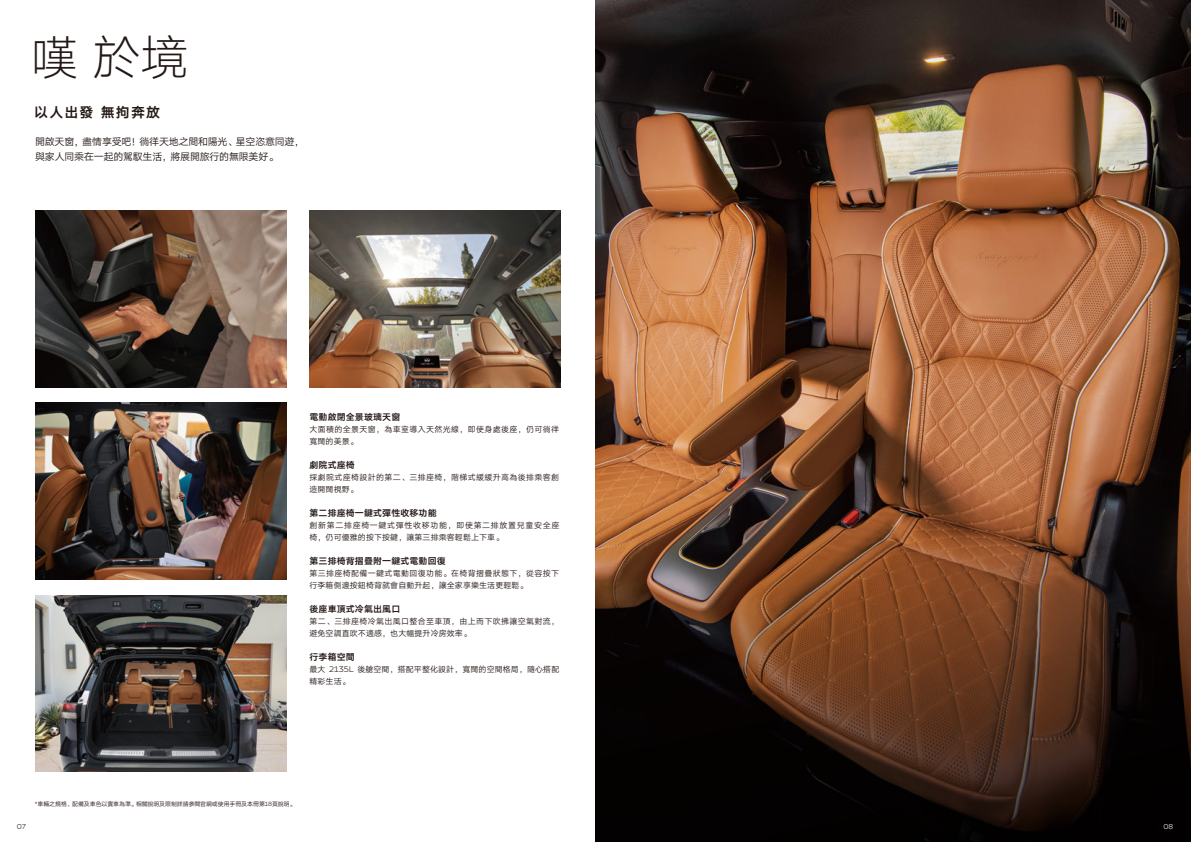
<style>
.page{position:relative;width:1191px;height:842px;background:#fff}
.page>*{position:absolute;margin:0;border:0;box-sizing:border-box;transform-origin:0 0}
.t1{font:48px "HY Qi Hei DZS";color:#231815}
.t2{font:14px "HY Qi Hei GES";letter-spacing:.08em;color:#231815}
.t3{font:10px/15px "HY Qi Hei EZS";letter-spacing:-.02em;color:#231815}
.t4{font:9px "HY Qi Hei GES";letter-spacing:.01em;color:#231815}
.t5{font:8px/12px "HY Qi Hei EZS";letter-spacing:.04em;color:#231815}
.t6{font:8px/12px "HY Qi Hei EZS";letter-spacing:.08em;color:#231815}
.t7{font:8px/12px "HY Qi Hei EZS";letter-spacing:.01em;color:#231815}
.t8{font:300 7px "Infiniti Brand";color:#231815}
.t9{font:300 7px "Infiniti Brand";color:#fff}
.t10{font:6px "HY Qi Hei EZS";letter-spacing:-.02em;color:#231815}
.s1{font-family:"Infiniti Brand";font-weight:300}
</style>
<div class="page">
<img style="left:595px;top:0;width:596px;height:842px">
<img style="left:35px;top:403px;width:251px;height:176px">
<img style="left:309px;top:210px;width:251px;height:177px">
<img style="left:35px;top:595px;width:251px;height:177px">
<img style="left:35px;top:210px;width:251px;height:177px">
<h1 class="t1" style="left:30px;top:27px;width:160px">嘆 於境</h1>
<h2 class="t2" style="left:34px;top:102px;width:127px">以人出發 無拘奔放</h2>
<p class="t3" style="left:35px;top:133px;width:271px">開啟天窗，盡情享受吧！徜徉天地之間和陽光、星空恣意同遊，與家人同乘在一起的駕馭生活，將展開旅行的無限美好。</p>
<p class="t4" style="left:309px;top:411px;width:92px">電動啟閉全景玻璃天窗</p>
<p class="t5" style="left:309px;top:423px;width:251px">大面積的全景天窗，為車室導入天然光線，即使身處後座，仍可徜徉寬闊的美景。</p>
<p class="t4" style="left:309px;top:459px;width:47px">劇院式座椅</p>
<p class="t5" style="left:309px;top:471px;width:251px">採劇院式座椅設計的第二、三排座椅，階梯式緩緩升高為後排乘客創造開闊視野。</p>
<p class="t4" style="left:309px;top:507px;width:129px">第二排座椅一鍵式彈性收移功能</p>
<p class="t6" style="left:309px;top:519px;width:251px">創新第二排座椅一鍵式彈性收移功能，即使第二排放置兒童安全座椅，仍可優雅的按下按鍵，讓第三排乘客輕鬆上下車。</p>
<p class="t4" style="left:309px;top:555px;width:138px">第三排椅背摺疊附一鍵式電動回復</p>
<p class="t5" style="left:309px;top:567px;width:251px">第三排座椅配備一鍵式電動回復功能。在椅背摺疊狀態下，從容按下行李箱側邊按鈕椅背就會自動升起，讓全家享樂生活更輕鬆。</p>
<p class="t4" style="left:309px;top:603px;width:92px">後座車頂式冷氣出風口</p>
<p class="t5" style="left:309px;top:615px;width:251px">第二、三排座椅冷氣出風口整合至車頂，由上而下吹拂讓空氣對流，避免空調直吹不適感，也大幅提升冷房效率。</p>
<p class="t4" style="left:309px;top:651px;width:47px">行李箱空間</p>
<p class="t7" style="left:309px;top:663px;width:251px">最大 <span class="s1">2135L</span> 後艙空間，搭配平整化設計，寬闊的空間格局，隨心搭配精彩生活。</p>
<p class="t10" style="left:35px;top:800px;width:262px">*車輛之規格、配備及車色以實車為準。相關說明及限制詳請參閱官網或使用手冊及本冊第<span class="s1">18</span>頁說明。</p>
<p class="t8" style="left:17px;top:821px;width:10px">07</p>
<p class="t9" style="left:1163px;top:821px;width:11px">08</p>
</div>
